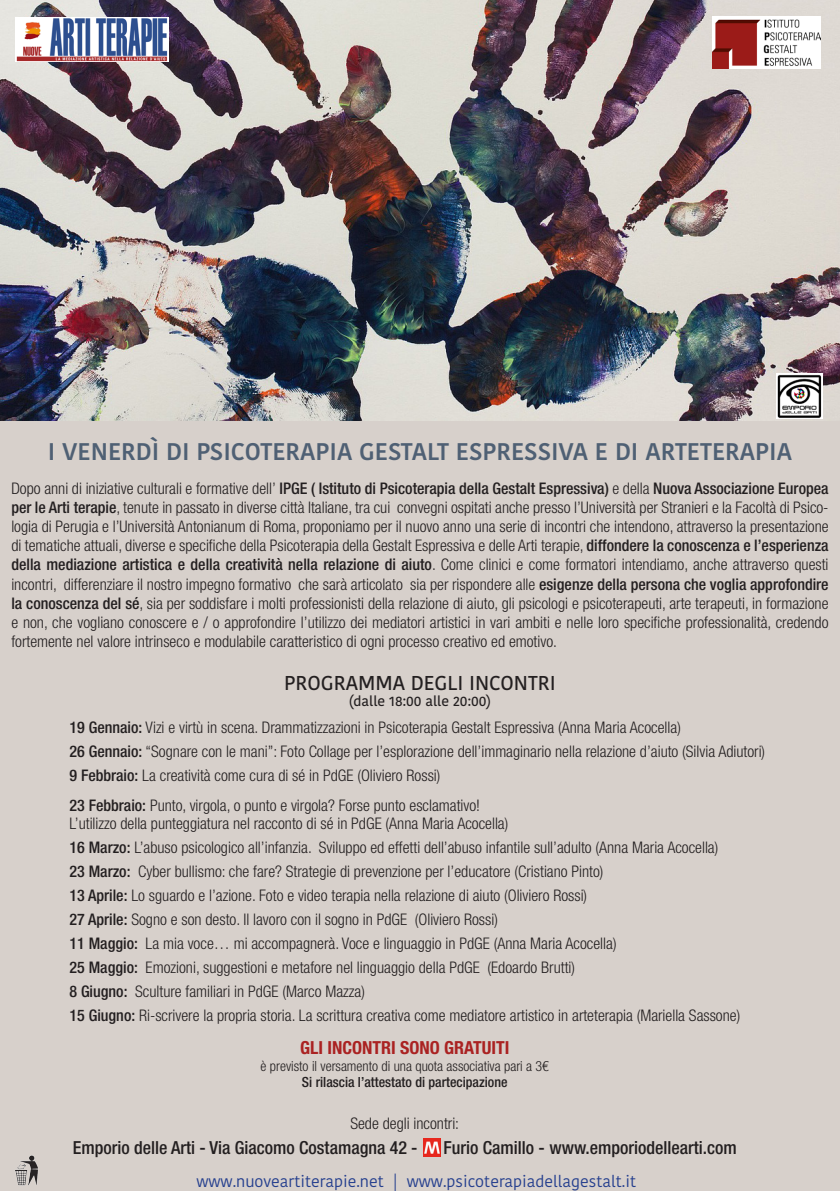
<style>
.page{position:relative;width:840px;height:1191px;background:#fff}
.page>*{position:absolute;margin:0;border:0;box-sizing:border-box;transform-origin:0 0}
.t1{font:600 24px "Kohinoor Bangla";color:#4f6074}
.t2{font:500 20px "Kohinoor Bangla";color:#231f20}
.t3{font:500 condensed 18px "Helvetica Neue LT Std";color:#231f20}
.t4{font:700 condensed 18px "Helvetica Neue LT Std";color:#a22}
.t5{font:300 condensed 16px/19.2px "Helvetica Neue LT Std";color:#231f20;text-align:justify}
.t6{font:16px "Kohinoor Bangla";color:#253f8e}
.t7{font:300 condensed 14px "Helvetica Neue LT Std";color:#231f20}
.t8{font:500 condensed 14px "Helvetica Neue LT Std";color:#231f20}
.t9{font:500 14px "Kohinoor Bangla";color:#231f20}
.s1{font-weight:500}
</style>
<div class="page">
<div style="left:0;top:0;width:839px;height:1191px;background:#d7d0cb"></div>
<img style="left:0;top:0;width:839px;height:421px">
<img style="left:15px;top:17px;width:153px;height:44px">
<img style="left:712px;top:17px;width:108px;height:51px">
<img style="left:775px;top:373px;width:46px;height:46px">
<img style="left:423px;top:1138px;width:17px;height:18px">
<img style="left:15px;top:1155px;width:23px;height:31px">
<p class="t1" style="left:48px;top:432px;width:745px">I VENERDÌ DI PSICOTERAPIA GESTALT ESPRESSIVA E DI ARTETERAPIA</p>
<p class="t5" style="left:11px;top:478px;width:818px">Dopo anni di iniziative culturali e formative dell’ <span class="s1">IPGE ( Istituto di Psicoterapia della Gestalt Espressiva)</span> e della <span class="s1">Nuova Associazione Europea per le Arti terapie</span>, tenute in passato in diverse città Italiane, tra cui convegni ospitati anche presso l’Università per Stranieri e la Facoltà di Psico&shy;logia di Perugia e l’Università Antonianum di Roma, proponiamo per il nuovo anno una serie di incontri che intendono, attraverso la presentazione di tematiche attuali, diverse e specifiche della Psicoterapia della Gestalt Espressiva e delle Arti terapie, <span class="s1">diffondere la conoscenza e l’esperienza della mediazione artistica e della creatività nella relazione di aiuto</span>. Come clinici e come formatori intendiamo, anche attraverso questi incontri, differenziare il nostro impegno formativo che sarà articolato sia per rispondere alle <span class="s1">esigenze della persona che voglia approfondire la conoscenza del sé</span>, sia per soddisfare i molti professionisti della relazione di aiuto, gli psicologi e psicoterapeuti, arte terapeuti, in formazione e non, che vogliano conoscere e / o approfondire l’utilizzo dei mediatori artistici in vari ambiti e nelle loro specifiche professionalità, credendo fortemente nel valore intrinseco e modulabile caratteristico di ogni processo creativo ed emotivo.</p>
<p class="t2" style="left:284px;top:666px;width:273px">PROGRAMMA DEGLI INCONTRI</p>
<p class="t9" style="left:349px;top:690px;width:144px">(dalle 18:00 alle 20:00)</p>
<p class="t5" style="left:69px;top:717px;width:612px"><span class="s1">19 Gennaio:</span> Vizi e virtù in scena. Drammatizzazioni in Psicoterapia Gestalt Espressiva (Anna Maria Acocella)</p>
<p class="t5" style="left:69px;top:741px;width:696px"><span class="s1">26 Gennaio:</span> “Sognare con le mani”: Foto Collage per l’esplorazione dell’immaginario nella relazione d’aiuto (Silvia Adiutori)</p>
<p class="t5" style="left:69px;top:765px;width:372px"><span class="s1">9 Febbraio:</span> La creatività come cura di sé in PdGE (Oliviero Rossi)</p>
<p class="t5" style="left:69px;top:795px;width:412px"><span class="s1">23 Febbraio:</span> Punto, virgola, o punto e virgola? Forse punto esclamativo!</p>
<p class="t5" style="left:69px;top:813px;width:440px">L’utilizzo della punteggiatura nel racconto di sé in PdGE (Anna Maria Acocella)</p>
<p class="t5" style="left:69px;top:837px;width:650px"><span class="s1">16 Marzo:</span> L’abuso psicologico all’infanzia. Sviluppo ed effetti dell’abuso infantile sull’adulto (Anna Maria Acocella)</p>
<p class="t5" style="left:69px;top:861px;width:535px"><span class="s1">23 Marzo:</span> Cyber bullismo: che fare? Strategie di prevenzione per l’educatore (Cristiano Pinto)</p>
<p class="t5" style="left:69px;top:885px;width:519px"><span class="s1">13 Aprile:</span> Lo sguardo e l’azione. Foto e video terapia nella relazione di aiuto (Oliviero Rossi)</p>
<p class="t5" style="left:69px;top:909px;width:429px"><span class="s1">27 Aprile:</span> Sogno e son desto. Il lavoro con il sogno in PdGE (Oliviero Rossi)</p>
<p class="t5" style="left:69px;top:933px;width:548px"><span class="s1">11 Maggio:</span> La mia voce… mi accompagnerà. Voce e linguaggio in PdGE (Anna Maria Acocella)</p>
<p class="t5" style="left:69px;top:957px;width:506px"><span class="s1">25 Maggio:</span> Emozioni, suggestioni e metafore nel linguaggio della PdGE (Edoardo Brutti)</p>
<p class="t5" style="left:69px;top:981px;width:297px"><span class="s1">8 Giugno:</span> Sculture familiari in PdGE (Marco Mazza)</p>
<p class="t5" style="left:69px;top:1005px;width:671px"><span class="s1">15 Giugno:</span> Ri-scrivere la propria storia. La scrittura creativa come mediatore artistico in arteterapia (Mariella Sassone)</p>
<p class="t4" style="left:300px;top:1036px;width:211px">GLI INCONTRI SONO GRATUITI</p>
<p class="t7" style="left:260px;top:1057px;width:290px">è previsto il versamento di una quota associativa pari a 3€</p>
<p class="t8" style="left:302px;top:1074px;width:207px">Si rilascia l’attestato di partecipazione</p>
<p class="t5" style="left:350px;top:1114px;width:110px">Sede degli incontri:</p>
<p class="t3" style="left:73px;top:1136px;width:346px">Emporio delle Arti - Via Giacomo Costamagna 42 -</p>
<p class="t3" style="left:443px;top:1136px;width:294px">Furio Camillo - www.emporiodellearti.com</p>
<p class="t6" style="left:196px;top:1169px;width:441px">www.nuoveartiterapie.net | www.psicoterapiadellagestalt.it</p>
</div>
